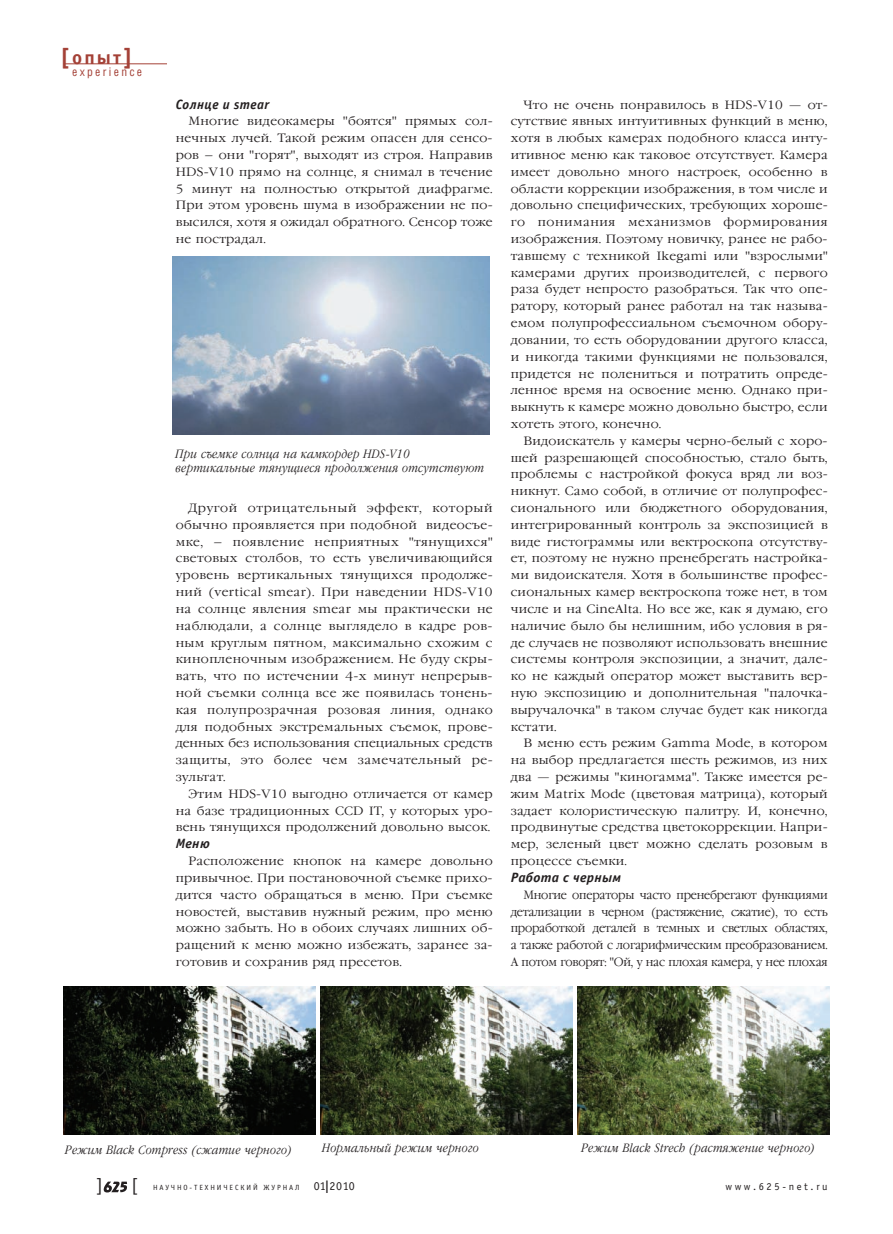
<style>
.page{position:relative;width:893px;height:1234px;background:#fff}
.page>*{position:absolute;margin:0;border:0;box-sizing:border-box;transform-origin:0 0}
.t1{font:700 19.5px "Officina Sans C";color:#a44137}
.t2{font:18px "Officina Sans C";color:#231f20}
.t3{font:italic 700 13.5px "Officina Sans C";letter-spacing:.015em;color:#231f20;scale:1.05 1}
.t4{font:italic 700 13.5px "Officina Sans C";letter-spacing:.015em;color:#231f20}
.t5{font:300 12px/16.8px "Garamond C";letter-spacing:.02em;color:#231f20;text-align:justify;scale:1.05 1}
.t6{font:300 12px/16.8px "Garamond C";letter-spacing:.02em;color:#231f20;text-align:justify;scale:.95 1}
.t7{font:italic 300 12px/13.5px "Garamond C";letter-spacing:.03em;color:#231f20;scale:.85 1}
.t8{font:300 12px "Garamond C";letter-spacing:.04em;color:#231f20;scale:1.05 1}
.t9{font:300 12px "Garamond C";color:#231f20;scale:1.05 1}
.t10{font:300 12px "Garamond C";letter-spacing:.05em;color:#231f20;scale:1.05 1}
.t11{font:300 12px "Garamond C";letter-spacing:.045em;color:#231f20;scale:1.05 1}
.t12{font:12px "Helios Cond";letter-spacing:.19em;color:#a44137}
.t13{font:12px "Officina Sans C";color:#231f20}
.t14{font:10.5px "Officina Sans C";letter-spacing:.25em;color:#231f20}
.t15{font:7.5px "Officina Sans C";letter-spacing:.25em;color:#231f20}
.s1{font-size:22.5px}
.s2{font-size:12px}
</style>
<div class="page">
<hr style="left:64px;top:63px;width:103px;height:1px;background:#a44137">
<svg style="left:104px;top:1181px;width:23px;height:11px"></svg>
<div style="left:172px;top:253px;width:317px;height:185px;background:linear-gradient(to right,#fff,#fff)"></div>
<img style="left:172px;top:256px;width:317px;height:178px">
<img style="left:64px;top:986px;width:252px;height:147px">
<img style="left:321px;top:986px;width:252px;height:147px">
<img style="left:577px;top:986px;width:252px;height:147px">
<p class="t1" style="left:60px;top:46px;width:74px"><span class="s1">[</span>опыт<span class="s1">]</span></p>
<p class="t12" style="left:72px;top:68px;width:71px">experience</p>
<p class="t4" style="left:176px;top:96px;width:95px">Солнце и smear</p>
<p class="t5" style="left:176px;top:113px;width:303px;text-indent:13px">Многие видеокамеры "боятся" прямых сол&shy;нечных лучей. Такой режим опасен для сенсо&shy;ров – они "горят", выходят из строя. Направив HDS-V10 прямо на солнце, я снимал в течение 5 минут на полностью открытой диафрагме.<br>При этом уровень шума в изображении не по&shy;высился, хотя я ожидал обратного. Сенсор тоже не пострадал.</p>
<p class="t7" style="left:176px;top:447px;width:364px">При съемке солнца на камкордер HDS-V10 вертикальные тянущиеся продолжения отсутствуют</p>
<p class="t10" style="left:188px;top:500px;width:291px">Другой отрицательный эффект, который</p>
<p class="t5" style="left:176px;top:516px;width:303px">обычно проявляется при подобной видеосъе-</p>
<p class="t8" style="left:176px;top:534px;width:303px">мке, – появление неприятных "тянущихся"</p>
<p class="t5" style="left:176px;top:549px;width:303px">световых столбов, то есть увеличивающийся</p>
<p class="t5" style="left:176px;top:566px;width:303px">уровень вертикальных тянущихся продолже-</p>
<p class="t5" style="left:176px;top:583px;width:303px">ний (vertical smear). При наведении HDS-V10</p>
<p class="t5" style="left:176px;top:600px;width:303px">на солнце явления smear мы практически не</p>
<p class="t5" style="left:176px;top:617px;width:303px">наблюдали, а солнце выглядело в кадре ров-</p>
<p class="t5" style="left:176px;top:633px;width:303px">ным круглым пятном, максимально схожим с</p>
<p class="t5" style="left:176px;top:650px;width:303px">кинопленочным изображением. Не буду скры-</p>
<p class="t5" style="left:176px;top:667px;width:303px">вать, что по истечении 4-х минут непрерыв-</p>
<p class="t5" style="left:176px;top:684px;width:303px">ной съемки солнца все же появилась тонень-</p>
<p class="t5" style="left:176px;top:701px;width:303px">кая полупрозрачная розовая линия, однако</p>
<p class="t5" style="left:176px;top:717px;width:303px">для подобных экстремальных съемок, прове-</p>
<p class="t9" style="left:176px;top:736px;width:303px">денных без использования специальных средств</p>
<p class="t8" style="left:176px;top:752px;width:303px">защиты, это более чем замечательный ре-</p>
<p class="t5" style="left:176px;top:768px;width:49px">зультат.</p>
<p class="t5" style="left:188px;top:785px;width:291px">Этим HDS-V10 выгодно отличается от камер</p>
<p class="t5" style="left:176px;top:801px;width:303px">на базе традиционных CCD IT, у которых уро-</p>
<p class="t5" style="left:176px;top:818px;width:301px">вень тянущихся продолжений довольно высок.</p>
<p class="t3" style="left:176px;top:835px;width:34px">Меню</p>
<p class="t5" style="left:176px;top:852px;width:303px;text-indent:13px">Расположение кнопок на камере довольно привычное. При постановочной съемке прихо&shy;дится часто обращаться в меню. При съемке новостей, выставив нужный режим, про меню можно забыть. Но в обоих случаях лишних об&shy;ращений к меню можно избежать, заранее за&shy;готовив и сохранив ряд пресетов.</p>
<p class="t5" style="left:523px;top:96px;width:291px">Что не очень понравилось в HDS-V10 — от-</p>
<p class="t5" style="left:511px;top:113px;width:303px">сутствие явных интуитивных функций в меню,</p>
<p class="t5" style="left:511px;top:129px;width:303px">хотя в любых камерах подобного класса инту-</p>
<p class="t5" style="left:511px;top:146px;width:303px">итивное меню как таковое отсутствует. Камера</p>
<p class="t5" style="left:511px;top:163px;width:303px">имеет довольно много настроек, особенно в</p>
<p class="t5" style="left:511px;top:180px;width:303px">области коррекции изображения, в том числе и</p>
<p class="t5" style="left:511px;top:197px;width:303px">довольно специфических, требующих хороше-</p>
<p class="t11" style="left:511px;top:215px;width:303px">го понимания механизмов формирования</p>
<p class="t5" style="left:511px;top:230px;width:303px">изображения. Поэтому новичку, ранее не рабо-</p>
<p class="t5" style="left:511px;top:247px;width:303px">тавшему с техникой Ikegami или "взрослыми"</p>
<p class="t5" style="left:511px;top:264px;width:303px">камерами других производителей, с первого</p>
<p class="t5" style="left:511px;top:281px;width:303px">раза будет непросто разобраться. Так что опе-</p>
<p class="t5" style="left:511px;top:297px;width:303px">ратору, который ранее работал на так называ-</p>
<p class="t5" style="left:511px;top:314px;width:303px">емом полупрофессиальном съемочном обору-</p>
<p class="t5" style="left:511px;top:331px;width:303px">довании, то есть оборудовании другого класса,</p>
<p class="t5" style="left:511px;top:348px;width:303px">и никогда такими функциями не пользовался,</p>
<p class="t5" style="left:511px;top:365px;width:303px">придется не полениться и потратить опреде-</p>
<p class="t5" style="left:511px;top:381px;width:303px">ленное время на освоение меню. Однако при-</p>
<p class="t5" style="left:511px;top:398px;width:303px">выкнуть к камере можно довольно быстро, если</p>
<p class="t5" style="left:511px;top:415px;width:145px">хотеть этого, конечно.</p>
<p class="t5" style="left:523px;top:432px;width:291px">Видоискатель у камеры черно-белый с хоро-</p>
<p class="t5" style="left:511px;top:449px;width:303px">шей разрешающей способностью, стало быть,</p>
<p class="t5" style="left:511px;top:465px;width:303px">проблемы с настройкой фокуса вряд ли воз-</p>
<p class="t5" style="left:511px;top:482px;width:303px">никнут. Само собой, в отличие от полупрофес-</p>
<p class="t5" style="left:511px;top:499px;width:303px">сионального или бюджетного оборудования,</p>
<p class="t5" style="left:511px;top:516px;width:303px">интегрированный контроль за экспозицией в</p>
<p class="t5" style="left:511px;top:533px;width:303px">виде гистограммы или вектроскопа отсутству-</p>
<p class="t5" style="left:511px;top:549px;width:303px">ет, поэтому не нужно пренебрегать настройка-</p>
<p class="t5" style="left:511px;top:566px;width:303px">ми видоискателя. Хотя в большинстве профес-</p>
<p class="t5" style="left:511px;top:583px;width:303px">сиональных камер вектроскопа тоже нет, в том</p>
<p class="t5" style="left:511px;top:600px;width:303px">числе и на CineAlta. Но все же, как я думаю, его</p>
<p class="t5" style="left:511px;top:617px;width:303px">наличие было бы нелишним, ибо условия в ря-</p>
<p class="t5" style="left:511px;top:633px;width:303px">де случаев не позволяют использовать внешние</p>
<p class="t5" style="left:511px;top:650px;width:303px">системы контроля экспозиции, а значит, дале-</p>
<p class="t5" style="left:511px;top:667px;width:303px">ко не каждый оператор может выставить вер-</p>
<p class="t5" style="left:511px;top:684px;width:303px">ную экспозицию и дополнительная "палочка-</p>
<p class="t5" style="left:511px;top:701px;width:303px">выручалочка" в таком случае будет как никогда</p>
<p class="t5" style="left:511px;top:717px;width:45px">кстати.</p>
<p class="t5" style="left:523px;top:734px;width:291px">В меню есть режим Gamma Mode, в котором</p>
<p class="t5" style="left:511px;top:751px;width:303px">на выбор предлагается шесть режимов, из них</p>
<p class="t5" style="left:511px;top:768px;width:303px">два — режимы "киногамма". Также имеется ре-</p>
<p class="t5" style="left:511px;top:785px;width:303px">жим Matrix Mode (цветовая матрица), который</p>
<p class="t5" style="left:511px;top:801px;width:303px">задает колористическую палитру. И, конечно,</p>
<p class="t5" style="left:511px;top:818px;width:303px">продвинутые средства цветокоррекции. Напри-</p>
<p class="t5" style="left:511px;top:835px;width:303px">мер, зеленый цвет можно сделать розовым в</p>
<p class="t5" style="left:511px;top:852px;width:112px">процессе съемки.</p>
<p class="t3" style="left:511px;top:869px;width:107px">Работа с черным</p>
<p class="t6" style="left:511px;top:885px;width:335px;text-indent:13px">Многие операторы часто пренебрегают функциями детализации в черном (растяжение, сжатие), то есть проработкой деталей в темных и светлых областях, а также работой с логарифмическим преобразованием.<br>А потом говорят: "Ой, у нас плохая камера, у нее плохая</p>
<p class="t7" style="left:65px;top:1142px;width:268px">Режим Black Compress (сжатие черного)</p>
<p class="t7" style="left:322px;top:1140px;width:186px">Нормальный режим черного</p>
<p class="t7" style="left:582px;top:1141px;width:276px">Режим Black Strech (растяжение черного)</p>
<p class="t2" style="left:96px;top:1174px;width:8px">]</p>
<p class="t2" style="left:131px;top:1174px;width:8px">[</p>
<p class="t15" style="left:153px;top:1182px;width:177px">НАУЧНО-ТЕХНИЧЕСКИЙ ЖУРНАЛ <span class="s2">01</span>❘</p>
<p class="t13" style="left:330px;top:1178px;width:27px">2010</p>
<p class="t14" style="left:725px;top:1179px;width:104px">www.625-net.ru</p>
</div>
